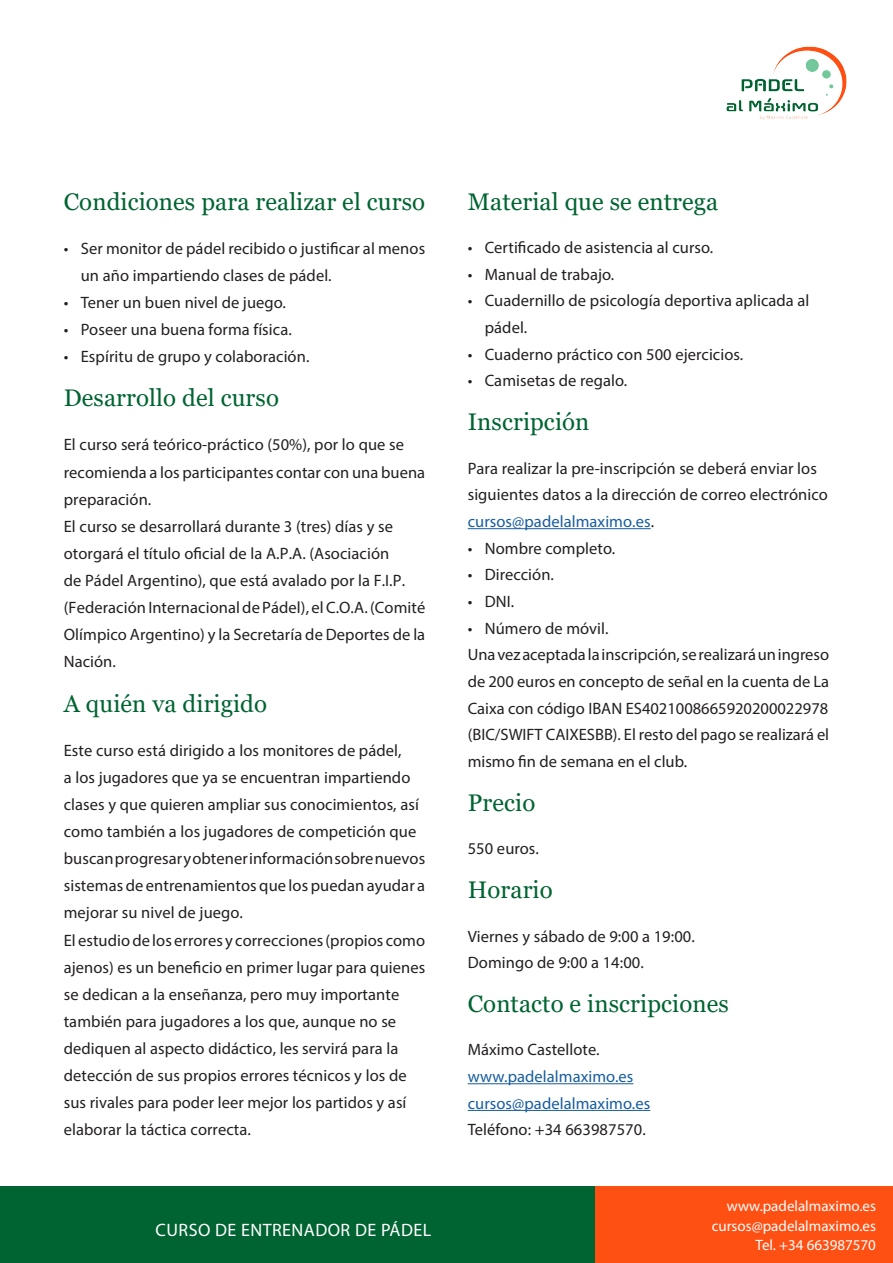
<style>
.page{position:relative;width:893px;height:1263px;background:#fff}
.page>*{position:absolute;margin:0;border:0;box-sizing:border-box;transform-origin:0 0}
.Título_verde{font:24px "Georgia";letter-spacing:.005em;color:#006432}
.t1{font:18px "Myriad Pro";letter-spacing:.025em;color:#fff}
.Verde_nivel_1{font:16.5px/27.2px "Myriad Pro";letter-spacing:.005em;color:#231f20}
.Verde_nivel_1-2{font:16.5px "Myriad Pro";letter-spacing:.005em;color:#175d9e}
.t2{font:15px/19.5px "Myriad Pro";color:#fff;text-align:right}
.s1{color:#175d9e}
</style>
<div class="page">
<img style="left:726px;top:46px;width:121px;height:74px">
<div style="left:0;top:1186px;width:595px;height:77px;background:#006432"></div>
<div style="left:595px;top:1186px;width:298px;height:77px;background:#ff5014"></div>
<hr style="left:468px;top:528px;width:183px;height:1px;background:#175d9e">
<hr style="left:468px;top:1083px;width:165px;height:1px;background:#175d9e">
<hr style="left:468px;top:1110px;width:182px;height:1px;background:#175d9e">
<p class="Título_verde" style="left:64px;top:187px;width:363px">Condiciones para realizar el curso</p>
<p class="Verde_nivel_1" style="left:81px;top:234px;width:346px;text-indent:-17px">• Ser monitor de pádel recibido o justificar al menos un año impartiendo clases de pádel.</p>
<p class="Verde_nivel_1" style="left:64px;top:288px;width:224px">• Tener un buen nivel de juego.</p>
<p class="Verde_nivel_1" style="left:64px;top:316px;width:230px">• Poseer una buena forma física.</p>
<p class="Verde_nivel_1" style="left:64px;top:343px;width:247px">• Espíritu de grupo y colaboración.</p>
<p class="Título_verde" style="left:64px;top:383px;width:217px">Desarrollo del curso</p>
<p class="Verde_nivel_1" style="left:64px;top:431px;width:363px">El curso será teórico-práctico (50%), por lo que se recomienda a los participantes contar con una buena preparación.</p>
<p class="Verde_nivel_1" style="left:64px;top:512px;width:363px">El curso se desarrollará durante 3 (tres) días y se otorgará el título oficial de la A.P.A. (Asociación<br>de Pádel Argentino), que está avalado por la F.I.P. (Federación Internacional de Pádel), el C.O.A. (Comité Olímpico Argentino) y la Secretaría de Deportes de la Nación.</p>
<p class="Título_verde" style="left:64px;top:689px;width:205px">A quién va dirigido</p>
<p class="Verde_nivel_1" style="left:64px;top:736px;width:363px">Este curso está dirigido a los monitores de pádel,<br>a los jugadores que ya se encuentran impartiendo clases y que quieren ampliar sus conocimientos, así como también a los jugadores de competición que buscan progresar y obtener información sobre nuevos sistemas de entrenamientos que los puedan ayudar a mejorar su nivel de juego.</p>
<p class="Verde_nivel_1" style="left:64px;top:926px;width:363px">El estudio de los errores y correcciones (propios como ajenos) es un beneficio en primer lugar para quienes se dedican a la enseñanza, pero muy importante también para jugadores a los que, aunque no se dediquen al aspecto didáctico, les servirá para la detección de sus propios errores técnicos y los de sus rivales para poder leer mejor los partidos y así elaborar la táctica correcta.</p>
<p class="t1" style="left:156px;top:1219px;width:277px">CURSO DE ENTRENADOR DE PÁDEL</p>
<p class="Título_verde" style="left:468px;top:187px;width:252px">Material que se entrega</p>
<p class="Verde_nivel_1" style="left:468px;top:234px;width:247px">• Certificado de asistencia al curso.</p>
<p class="Verde_nivel_1" style="left:468px;top:260px;width:148px">• Manual de trabajo.</p>
<p class="Verde_nivel_1" style="left:485px;top:287px;width:326px;line-height:26.7px;text-indent:-17px">• Cuadernillo de psicología deportiva aplicada al pádel.</p>
<p class="Verde_nivel_1" style="left:468px;top:340px;width:277px">• Cuaderno práctico con 500 ejercicios.</p>
<p class="Verde_nivel_1" style="left:468px;top:367px;width:161px">• Camisetas de regalo.</p>
<p class="Título_verde" style="left:468px;top:407px;width:123px">Inscripción</p>
<p class="Verde_nivel_1" style="left:468px;top:455px;width:362px;line-height:26.7px">Para realizar la pre-inscripción se deberá enviar los siguientes datos a la dirección de correo electrónico <span class="s1">cursos@padelalmaximo.es</span>.</p>
<p class="Verde_nivel_1" style="left:468px;top:534px;width:149px">• Nombre completo.</p>
<p class="Verde_nivel_1" style="left:468px;top:561px;width:88px">• Dirección.</p>
<p class="Verde_nivel_1" style="left:468px;top:588px;width:48px">• DNI.</p>
<p class="Verde_nivel_1" style="left:468px;top:614px;width:142px">• Número de móvil.</p>
<p class="Verde_nivel_1" style="left:468px;top:641px;width:363px;line-height:26.7px;text-align:justify">Una vez aceptada la inscripción, se realizará un ingreso de 200 euros en concepto de señal en la cuenta de La Caixa con código IBAN ES4021008665920200022978 (BIC/SWIFT CAIXESBB). El resto del pago se realizará el mismo fin de semana en el club.</p>
<p class="Título_verde" style="left:468px;top:788px;width:69px">Precio</p>
<p class="Verde_nivel_1" style="left:468px;top:835px;width:73px">550 euros.</p>
<p class="Título_verde" style="left:468px;top:875px;width:86px">Horario</p>
<p class="Verde_nivel_1" style="left:468px;top:922px;width:229px">Viernes y sábado de 9:00 a 19:00.</p>
<p class="Verde_nivel_1" style="left:468px;top:949px;width:178px">Domingo de 9:00 a 14:00.</p>
<p class="Título_verde" style="left:468px;top:989px;width:263px">Contacto e inscripciones</p>
<p class="Verde_nivel_1" style="left:468px;top:1036px;width:133px">Máximo Castellote.</p>
<p class="Verde_nivel_1-2" style="left:468px;top:1066px;width:167px">www.padelalmaximo.es</p>
<p class="Verde_nivel_1-2" style="left:468px;top:1093px;width:184px">cursos@padelalmaximo.es</p>
<p class="Verde_nivel_1" style="left:468px;top:1116px;width:180px">Teléfono: +34 663987570.</p>
<p class="t2" style="left:712px;top:1196px;width:166px">www.padelalmaximo.es cursos@padelalmaximo.es<br>Tel. +34 663987570</p>
</div>
